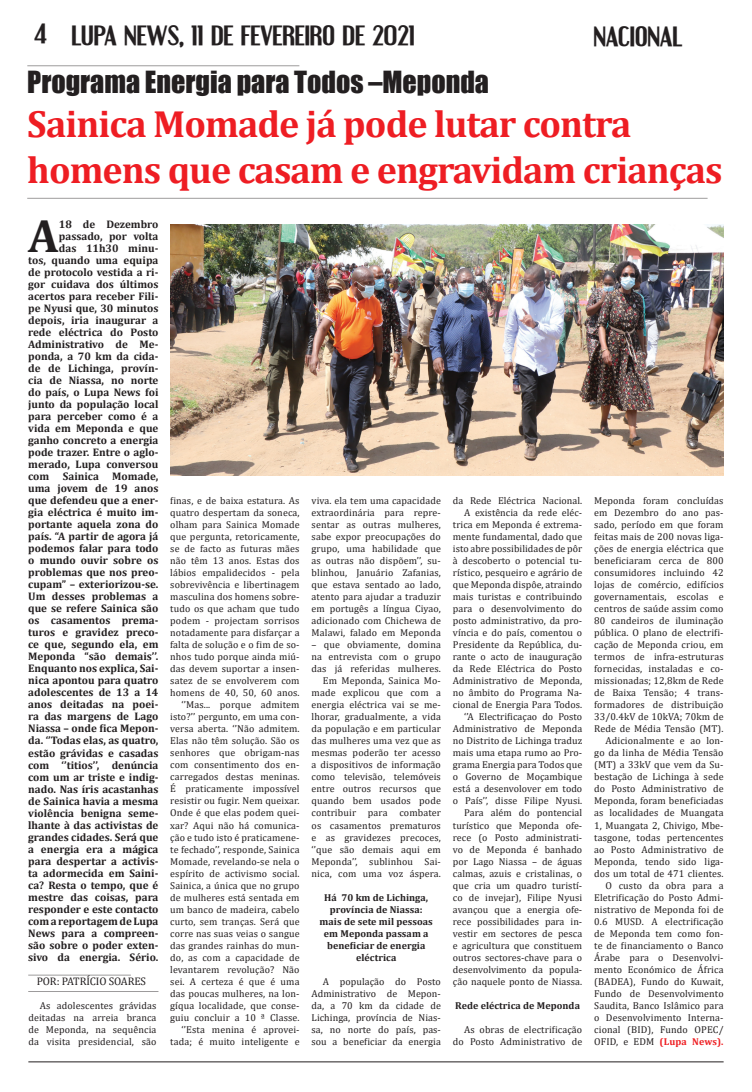
<style>
.page{position:relative;width:752px;height:1092px;background:#fff}
.page>*{position:absolute;margin:0;border:0;box-sizing:border-box;transform-origin:0 0}
.t1{font:700 47px "Cambria";color:#231f20}
.t2{font:700 38px/45.6px "Cambria";letter-spacing:-.025em;color:#ee1d23}
.t3{font:28px "Impact";color:#231f20}
.t4{font:700 24px "Engebrechtre";color:#231f20}
.t5{font:700 11px/12px "Cambria";color:#231f20;text-align:right}
.t6{font:11px "Cambria";letter-spacing:-.01em;color:#231f20}
.t7{font:10px/12px "Cambria";letter-spacing:.01em;color:#231f20;text-align:right}
.t8{font:700 10px/12px "Cambria";letter-spacing:.005em;color:#231f20;text-align:center}
.s1{font-weight:700;color:#ee1f23}
</style>
<div class="page">
<hr style="left:28px;top:1061px;width:695px;height:1px;background:#231f20">
<hr style="left:27px;top:65px;width:272px;height:1px;background:#231f20">
<hr style="left:27px;top:198px;width:680px;height:1px;background:#231f20">
<hr style="left:28px;top:974px;width:103px;height:1px;background:#231f20">
<hr style="left:28px;top:990px;width:130px;height:1px;background:#231f20">
<img style="left:170px;top:224px;width:553px;height:251px">
<h3 class="t4" style="left:34px;top:20px;width:381px">4 LUPA NEWS, 11 DE FEVEREIRO DE 2021</h3>
<h3 class="t4" style="left:593px;top:21px;width:90px">NACIONAL</h3>
<h3 class="t3" style="left:27px;top:60px;width:463px">Programa Energia para Todos –Meponda</h3>
<h2 class="t2" style="left:27px;top:100px;width:696px">Sainica Momade já pode lutar contra homens que casam e engravidam crianças</h2>
<h1 class="t1" style="left:28px;top:203px;width:32px">A</h1>
<p class="t5" style="left:28px;top:218px;width:132px">18 de Dezembro passado, por volta<br>das 11h30 minu-<br>tos, quando uma equipa de protocolo vestida a ri&shy;gor cuidava dos últimos acertos para receber Fili&shy;pe Nyusi que, 30 minutos depois, iria inaugurar a rede eléctrica do Posto<br>Administrativo de Me&shy;ponda, a 70 km da cida&shy;de de Lichinga, provín&shy;cia de Niassa, no norte do país, o Lupa News foi junto da população local para perceber como é a vida em Meponda e que ganho concreto a energia pode trazer. Entre o aglo&shy;merado, Lupa conversou com Sainica Momade, uma jovem de 19 anos que defendeu que a ener&shy;gia eléctrica é muito im&shy;portante aquela zona do país. “A partir de agora já podemos falar para todo o mundo ouvir sobre os problemas que nos preo&shy;cupam” – exteriorizou-se.<br>Um desses problemas a que se refere Sainica são os casamentos prema&shy;turos e gravidez preco&shy;ce que, segundo ela, em<br>Meponda “são demais’’.<br>Enquanto nos explica, Sai&shy;nica apontou para quatro adolescentes de 13 a 14 anos deitadas na poei&shy;ra das margens de Lago<br>Niassa – onde fica Mepon&shy;da. ‘’Todas elas, as quatro, estão grávidas e casadas com ‘’titios’’, denúncia com um ar triste e indig&shy;nado. Nas íris acastanhas de Sainica havia a mesma violência benigna seme&shy;lhante à das activistas de grandes cidades. Será que a energia era a mágica para despertar a activis&shy;ta adormecida em Saini&shy;ca? Resta o tempo, que é mestre das coisas, para responder e este contacto com a reportagem de Lupa<br>News para a compreen&shy;são sobre o poder exten&shy;sivo da energia. Sério.</p>
<p class="t7" style="left:28px;top:999px;width:129px;text-align:justify;text-indent:11px">As adolescentes grávidas deitadas na arreia branca de Meponda, na sequência da visita presidencial, são</p>
<p class="t7" style="left:170px;top:495px;width:131px">finas, e de baixa estatura. As quatro despertam da soneca, olham para Sainica Momade que pergunta, retoricamente, se de facto as futuras mães não têm 13 anos. Estas dos lábios empalidecidos - pela sobrevivência e libertinagem masculina dos homens sobre&shy;tudo os que acham que tudo podem - projectam sorrisos notadamente para disfarçar a falta de solução e o fim de so&shy;nhos tudo porque ainda miú&shy;das devem suportar a insen&shy;satez de se envolverem com homens de 40, 50, 60 anos. ‘’Mas... porque admitem isto?’’ pergunto, em uma con&shy;versa aberta. ‘’Não admitem.<br>Elas não têm solução. São os senhores que obrigam-nas com consentimento dos en&shy;carregados destas meninas.<br>É praticamente impossível resistir ou fugir. Nem queixar.<br>Onde é que elas podem quei&shy;xar? Aqui não há comunica&shy;ção e tudo isto é praticamene&shy;te fechado’’, responde, Sainica<br>Momade, revelando-se nela o espírito de activismo social.<br>Sainica, a única que no grupo de mulheres está sentada em um banco de madeira, cabelo curto, sem tranças. Será que corre nas suas veias o sangue das grandes rainhas do mun&shy;do, as com a capacidade de levantarem revolução? Não sei. A certeza é que é uma das poucas mulheres, na lon&shy;gíqua localidade, que conse&shy;guiu concluir a 10 ª Classe. ‘’Esta menina é aprovei&shy;tada; é muito inteligente e</p>
<p class="t7" style="left:311px;top:495px;width:131px;text-align:justify">viva. ela tem uma capacidade extraordinária para repre&shy;sentar as outras mulheres, sabe expor preocupações do grupo, uma habilidade que as outras não dispõem’’, su&shy;blinhou, Januário Zafanias, que estava sentado ao lado, atento para ajudar a traduzir em portugês a língua Ciyao, adicionado com Chichewa de Malawi, falado em Meponda</p>
<p class="t7" style="left:452px;top:495px;width:131px">da Rede Eléctrica Nacional.<br>A existência da rede eléc&shy;trica em Meponda é extrema&shy;mente fundamental, dado que isto abre possibilidades de pôr à descoberto o potencial tu&shy;rístico, pesqueiro e agrário de que Meponda dispôe, atraindo mais turistas e contribuindo para o desenvolvimento do posto administrativo, da pro&shy;víncia e do país, comentou o<br>Presidente da República, du&shy;rante o acto de inauguração da Rede Eléctrica do Posto<br>Administrativo de Meponda, no âmbito do Programa Na&shy;cional de Energia Para Todos. ‘’A Electrificaçao do Posto<br>Administrativo de Meponda no Distrito de Lichinga traduz mais uma etapa rumo ao Pro&shy;grama Energia para Todos que o Governo de Moçambique está a desenvolover em todo o País’’, disse Filipe Nyusi.<br>Para além do pontencial turístico que Meponda ofe&shy;rece (o Posto administrati&shy;vo de Meponda é banhado por Lago Niassa – de águas calmas, azuis e cristalinas, o que cria um quadro turistí&shy;co de invejar), Filipe Nyusi avançou que a energia ofe&shy;rece possibilidades para in&shy;vestir em sectores de pesca e agricultura que constituem outros sectores-chave para o desenvolvimento da popula&shy;ção naquele ponto de Niassa.</p>
<p class="t8" style="left:455px;top:998px;width:126px">Rede eléctrica de Meponda</p>
<p class="t7" style="left:452px;top:1023px;width:131px">As obras de electrificação do Posto Administrativo de</p>
<p class="t7" style="left:594px;top:495px;width:131px">Meponda foram concluídas em Dezembro do ano pas&shy;sado, período em que foram feitas mais de 200 novas liga&shy;ções de energia eléctrica que beneficiaram cerca de 800 consumidores incluindo 42 lojas de comércio, edifícios governamentais, escolas e centros de saúde assim como<br>80 candeiros de iluminação pública. O plano de electrifi&shy;cação de Meponda criou, em termos de infra-estruturas fornecidas, instaladas e co&shy;missionadas; 12,8km de Rede de Baixa Tensão; 4 trans&shy;formadores de distribuição<br>33/0.4kV de 10kVA; 70km de<br>Rede de Média Tensão (MT).<br>Adicionalmente e ao lon&shy;go da linha de Média Tensão (MT) a 33kV que vem da Su&shy;bestação de Lichinga à sede do Posto Administrativo de<br>Meponda, foram beneficiadas as localidades de Muangata<br>1, Muangata 2, Chivigo, Mbe&shy;tasgone, todas pertencentes ao Posto Administrativo de<br>Meponda, tendo sido liga&shy;dos um total de 471 clientes.<br>O custo da obra para a<br>Eletrificação do Posto Admi&shy;nistrativo de Meponda foi de<br>0.6 MUSD. A electrificação de Meponda tem como fon&shy;te de financiamento o Banco<br>Árabe para o Desenvolvi&shy;mento Económico de África (BADEA), Fundo do Kuwait,<br>Fundo de Desenvolvimento<br>Saudita, Banco Islâmico para o Desenvolvimento Interna&shy;cional (BID), Fundo OPEC/<br>OFID, e EDM <span class="s1">(Lupa News).</span></p>
<p class="t7" style="left:311px;top:639px;width:131px">– que obviamente, domina na entrevista com o grupo das já referidas mulheres.<br>Em Meponda, Sainica Mo&shy;made explicou que com a energia eléctrica vai se me&shy;lhorar, gradualmente, a vida da população e em particular das mulheres uma vez que as mesmas poderão ter acesso a dispositivos de informação como televisão, telemóveis entre outros recursos que quando bem usados pode contribuir para combater os casamentos prematuros e as gravidezes precoces, ‘’que são demais aqui em<br>Meponda’’, sublinhou Sai&shy;nica, com uma voz áspera.</p>
<p class="t8" style="left:319px;top:890px;width:115px">Há 70 km de Lichinga, província de Niassa: mais de sete mil pessoas em Meponda passam a beneficiar de energia eléctrica</p>
<p class="t7" style="left:311px;top:975px;width:131px;text-align:justify;text-indent:11px">A população do Posto Administrativo de Mepon&shy;da, a 70 km da cidade de Lichinga, província de Nias&shy;sa, no norte do país, pas&shy;sou a beneficiar da energia</p>
<p class="t6" style="left:37px;top:974px;width:111px">POR: PATRÍCIO SOARES</p>
</div>
